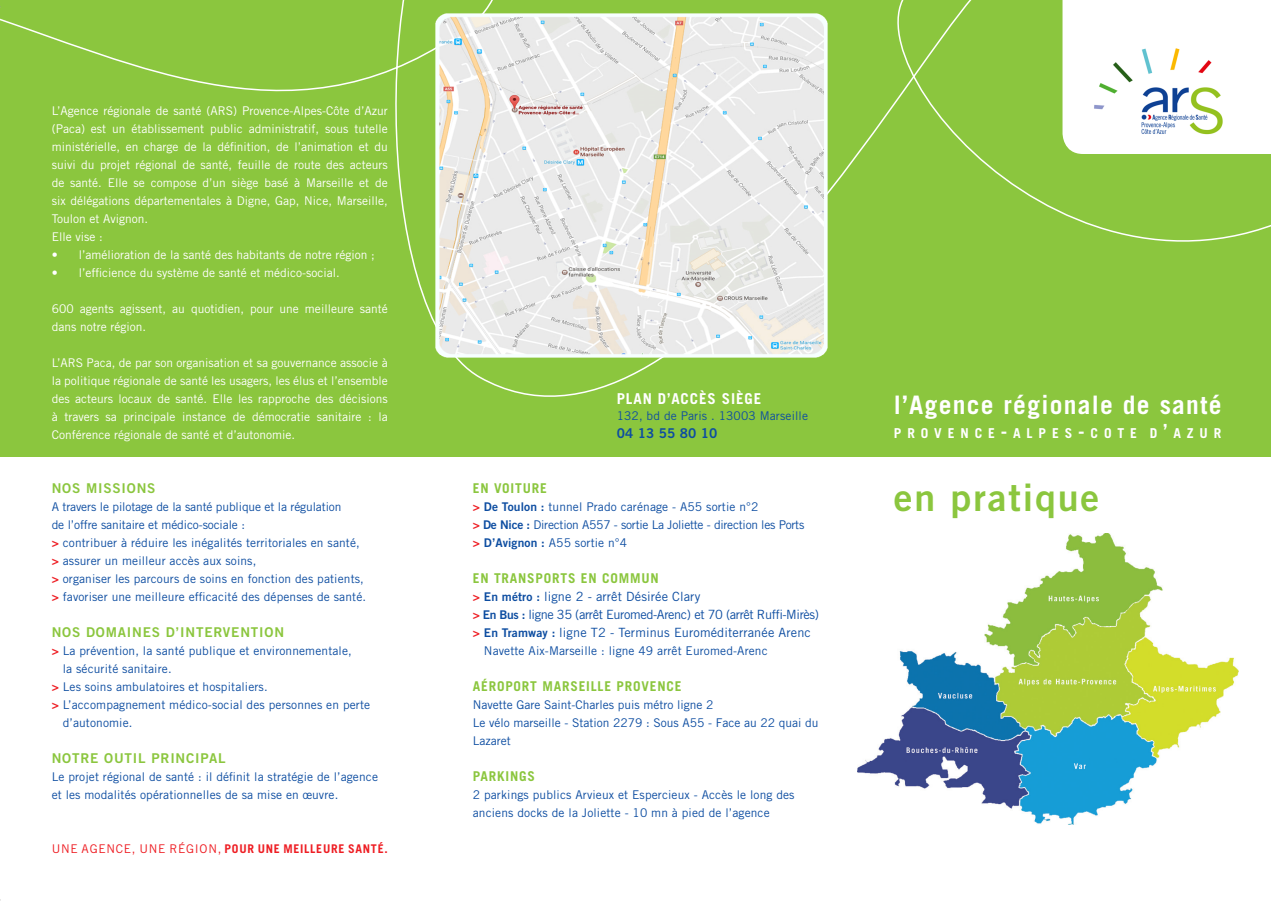
<style>
.page{position:relative;width:1271px;height:908px;background:#fff}
.page>*{position:absolute;margin:0;border:0;box-sizing:border-box;transform-origin:0 0}
.t1{font:37.5px "Trade Gothic LT Std Bd 2";letter-spacing:.05em;color:#8bc63e}
.t2{font:700 25.5px "Trade Gothic LT Std";letter-spacing:.05em;color:#fff}
.NOM{font:700 15px "Trade Gothic LT Std";letter-spacing:.06em;color:#fff}
.t3{font:700 13.65px "Trade Gothic LT Std";letter-spacing:.43em;color:#fff}
.NOM-2{font:13.5px "Trade Gothic LT Std Bd 2";letter-spacing:.06em;color:#8bc63e}
.NOM-3{font:700 13.5px "Trade Gothic LT Std";letter-spacing:.06em;color:#8bc63e}
.NOM-4{font:13.5px "Trade Gothic LT Std Bd 2";letter-spacing:.01em;color:#0d4da1}
.COORDONNÉES{font:12.75px "Trade Gothic LT Std";letter-spacing:.01em;color:#0d4da1}
.COORDONNÉES-2{font:12.75px "Trade Gothic LT Std";letter-spacing:-.03em;color:#0d4da1}
.COORDONNÉES-3{font:12px/18px "Trade Gothic LT Std";color:#fff;text-align:justify}
.COORDONNÉES-4{font:12px/18px "Trade Gothic LT Std";letter-spacing:.01em;color:#0d4da1}
.COORDONNÉES-5{font:12px/18px "Trade Gothic LT Std";letter-spacing:-.01em;color:#0d4da1}
.COORDONNÉES-6{font:12px "Trade Gothic LT Std";letter-spacing:-.02em;color:#0d4da1}
.NOM-5{font:12px "Trade Gothic LT Std";letter-spacing:.01em;color:#0d4da1}
.t4{font:12px "Trade Gothic LT Std";letter-spacing:.06em;color:#ee1d23}
.t5{font:700 12px "Trade Gothic LT Std";color:#ee1d23}
.s1{font-family:"Trade Gothic LT Std Bd 2";color:#ee1d23}
.s2{font-weight:700}
.s3{font-family:"Trade Gothic LT Std Bd 2"}
.s4{font-family:"Trade Gothic LT Std Bd 2";font-size:12px;color:#ee1d23}
.s5{font-family:"Trade Gothic LT Std Bd 2";font-size:12px}
.s6{font-size:19.5px}
</style>
<div class="page">
<div style="left:0;top:0;width:1271px;height:457px;background:#8bc63e"></div>
<img style="left:857px;top:533px;width:381px;height:291px">
<img style="left:429px;top:8px;width:404px;height:355px">
<svg style="left:1062px;top:0;width:209px;height:154px"></svg>
<p class="COORDONNÉES-3" style="left:52px;top:101px;width:337px">L’Agence régionale de santé (ARS) Provence-Alpes-Côte d’Azur (Paca) est un établissement public administratif, sous tutelle ministérielle, en charge de la définition, de l’animation et du suivi du projet régional de santé, feuille de route des acteurs de santé. Elle se compose d’un siège basé à Marseille et de six délégations départementales à Digne, Gap, Nice, Marseille, Toulon et Avignon.</p>
<p class="COORDONNÉES-3" style="left:52px;top:227px;width:52px">Elle vise :</p>
<p class="COORDONNÉES-3" style="left:52px;top:245px;width:324px">• l’amélioration de la santé des habitants de notre région ;</p>
<p class="COORDONNÉES-3" style="left:52px;top:263px;width:289px">• l’efficience du système de santé et médico-social.</p>
<p class="COORDONNÉES-3" style="left:52px;top:299px;width:337px">600 agents agissent, au quotidien, pour une meilleure santé dans notre région.</p>
<p class="COORDONNÉES-3" style="left:52px;top:353px;width:337px">L’ARS Paca, de par son organisation et sa gouvernance associe à la politique régionale de santé les usagers, les élus et l’ensemble des acteurs locaux de santé. Elle les rapproche des décisions à travers sa principale instance de démocratie sanitaire : la Conférence régionale de santé et d’autonomie.</p>
<p class="NOM-2" style="left:52px;top:480px;width:105px">NOS MISSIONS</p>
<p class="COORDONNÉES-5" style="left:52px;top:497px;width:291px">A travers le pilotage de la santé publique et la régulation de l’offre sanitaire et médico-sociale :</p>
<p class="COORDONNÉES-4" style="left:52px;top:533px;width:310px"><span class="s1">&gt;</span> contribuer à réduire les inégalités territoriales en santé,</p>
<p class="COORDONNÉES-4" style="left:52px;top:551px;width:206px"><span class="s1">&gt;</span> assurer un meilleur accès aux soins,</p>
<p class="COORDONNÉES-4" style="left:52px;top:569px;width:314px"><span class="s1">&gt;</span> organiser les parcours de soins en fonction des patients,</p>
<p class="COORDONNÉES-4" style="left:52px;top:587px;width:316px"><span class="s1">&gt;</span> favoriser une meilleure efficacité des dépenses de santé.</p>
<p class="NOM-2" style="left:52px;top:624px;width:234px">NOS DOMAINES D’INTERVENTION</p>
<p class="COORDONNÉES-4" style="left:63px;top:641px;width:290px;text-indent:-11px"><span class="s1">&gt;</span> La prévention, la santé publique et environnementale, la sécurité sanitaire.</p>
<p class="COORDONNÉES-4" style="left:52px;top:677px;width:217px"><span class="s1">&gt;</span> Les soins ambulatoires et hospitaliers.</p>
<p class="COORDONNÉES-4" style="left:63px;top:695px;width:309px;text-indent:-11px"><span class="s1">&gt;</span> L’accompagnement médico-social des personnes en perte d’autonomie.</p>
<p class="NOM-2" style="left:52px;top:750px;width:175px">NOTRE OUTIL PRINCIPAL</p>
<p class="COORDONNÉES-4" style="left:52px;top:767px;width:328px">Le projet régional de santé : il définit la stratégie de l’agence et les modalités opérationnelles de sa mise en œuvre.</p>
<p class="t4" style="left:52px;top:841px;width:181px">UNE AGENCE, UNE RÉGION, <span class="s2">POUR</span></p>
<p class="t5" style="left:258px;top:841px;width:8px">UNE</p>
<p class="t5" style="left:283px;top:841px;width:29px">MEILLEURE</p>
<p class="t5" style="left:348px;top:841px;width:9px">SANT</p>
<p class="t5" style="left:378px;top:841px;width:12px">É.</p>
<p class="NOM" style="left:616px;top:389px;width:146px">PLAN D’ACCÈS SIÈGE</p>
<p class="NOM-5" style="left:616px;top:409px;width:193px">132, bd de Paris . 13003 Marseille</p>
<p class="NOM-4" style="left:616px;top:425px;width:102px">04 13 55 80 10</p>
<p class="NOM-3" style="left:473px;top:480px;width:76px">EN VOITURE</p>
<p class="COORDONNÉES-4" style="left:473px;top:497px;width:287px"><span class="s1">&gt;</span> <span class="s3">De Toulon :</span> tunnel Prado carénage - A55 sortie n°2</p>
<p class="COORDONNÉES-6" style="left:473px;top:517px;width:333px"><span class="s1">&gt;</span> <span class="s3">De Nice :</span> Direction A557 - sortie La Joliette - direction les Ports</p>
<p class="COORDONNÉES-4" style="left:473px;top:533px;width:156px"><span class="s1">&gt;</span> <span class="s3">D’Avignon :</span> A55 sortie n°4</p>
<p class="NOM-3" style="left:473px;top:570px;width:187px">EN TRANSPORTS EN COMMUN</p>
<p class="COORDONNÉES" style="left:473px;top:589px;width:229px"><span class="s4">&gt;</span> <span class="s5">En métro :</span> ligne 2 - arrêt Désirée Clary</p>
<p class="COORDONNÉES-2" style="left:473px;top:607px;width:348px"><span class="s4">&gt;</span> <span class="s5">En Bus :</span> ligne 35 (arrêt Euromed-Arenc) et 70 (arrêt Ruffi-Mirès)</p>
<p class="COORDONNÉES" style="left:473px;top:625px;width:340px"><span class="s4">&gt;</span> <span class="s5">En Tramway :</span> ligne T2 - Terminus Euroméditerranée Arenc</p>
<p class="COORDONNÉES-4" style="left:484px;top:641px;width:285px">Navette Aix-Marseille : ligne 49 arrêt Euromed-Arenc</p>
<p class="NOM-3" style="left:473px;top:678px;width:210px">AÉROPORT MARSEILLE PROVENCE</p>
<p class="COORDONNÉES-4" style="left:473px;top:695px;width:242px">Navette Gare Saint-Charles puis métro ligne 2</p>
<p class="COORDONNÉES-4" style="left:473px;top:713px;width:347px">Le vélo marseille - Station 2279 : Sous A55 - Face au 22 quai du<br>Lazaret</p>
<p class="NOM-3" style="left:473px;top:768px;width:64px">PARKINGS</p>
<p class="COORDONNÉES-4" style="left:473px;top:785px;width:323px">2 parkings publics Arvieux et Espercieux - Accès le long des anciens docks de la Joliette - 10 mn à pied de l’agence</p>
<p class="NOM-2" style="left:473px;top:480px;width:88px">POUR VENIR</p>
<p class="t2" style="left:894px;top:389px;width:329px">l’Agence régionale de santé</p>
<p class="t3" style="left:894px;top:425px;width:329px">PROVENCE<span class="s6">-</span>ALPES<span class="s6">-</span>COTE D<span class="s6">’</span>AZUR</p>
<p class="t1" style="left:894px;top:474px;width:207px">en pratique</p>
</div>
